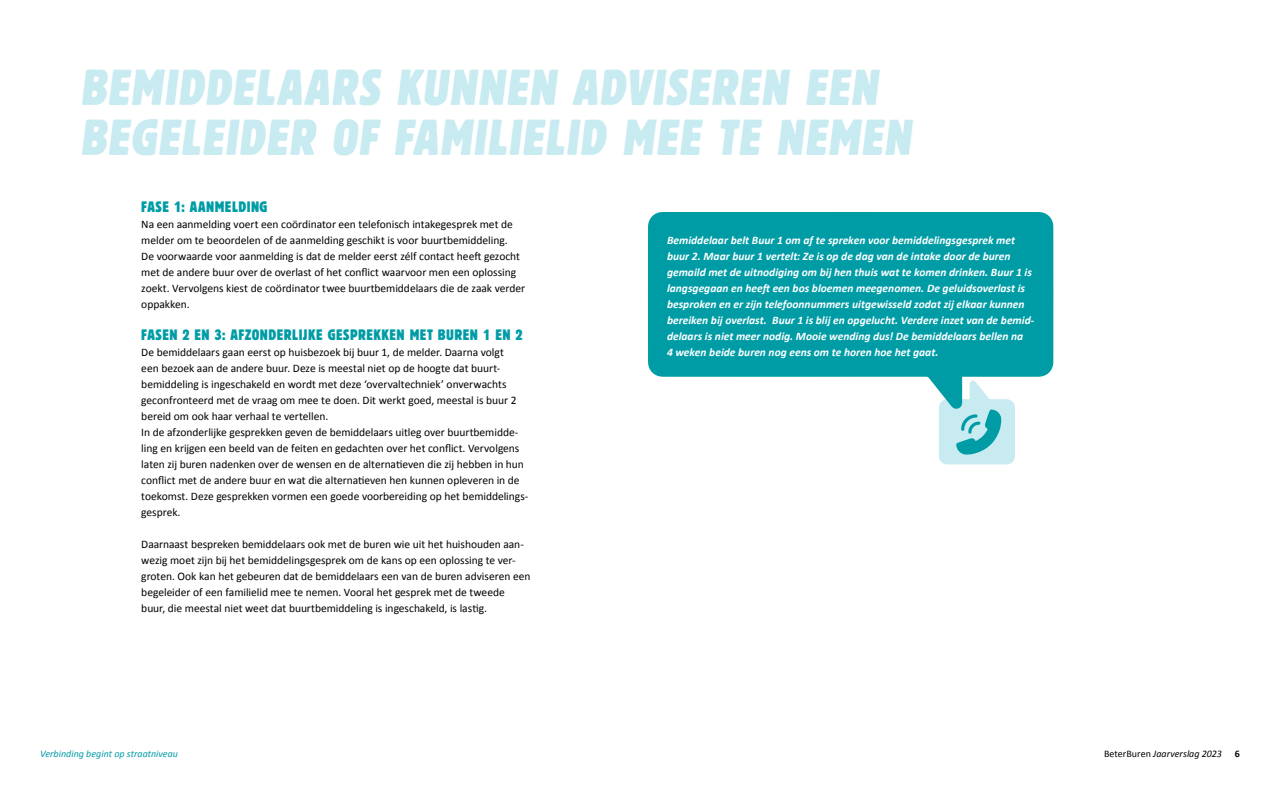
<style>
.page{position:relative;width:1280px;height:800px;background:#fff}
.page>*{position:absolute;margin:0;border:0;box-sizing:border-box;transform-origin:0 0}
.t1{font:condensed 50px/50px "Block BE";color:#c7ebf0}
.t2{font:condensed 15px "Block BE";letter-spacing:.035em;color:#009ca6}
.t3{font:11.5px/16px "Calibri";letter-spacing:-.005em;color:#000}
.t4{font:italic 700 11.5px/16px "Calibri";color:#fff}
.t5{font:italic 10px "Calibri";color:#009ca6}
.t6{font:italic 10px "Calibri";color:#000}
.t7{font:700 10px "Calibri";color:#000}
.s1{font-style:normal}
</style>
<div class="page">
<svg style="left:648px;top:212px;width:405px;height:179px;background:#11a2ac"></svg>
<svg style="left:939px;top:380px;width:76px;height:84px;background:#a1dbe1"></svg>
<h1 class="t1" style="left:80px;top:61px;width:839px">BEMIDDELAARS KUNNEN ADVISEREN EEN<br>BEGELEIDER OF FAMILIELID MEE TE NEMEN</h1>
<h2 class="t2" style="left:141px;top:198px;width:128px">FASE 1: AANMELDING</h2>
<p class="t3" style="left:141px;top:216px;width:385px">Na een aanmelding voert een coördinator een telefonisch intakegesprek met de melder om te beoordelen of de aanmelding geschikt is voor buurtbemiddeling.<br>De voorwaarde voor aanmelding is dat de melder eerst zélf contact heeft gezocht met de andere buur over de overlast of het conflict waarvoor men een oplossing zoekt. Vervolgens kiest de coördinator twee buurtbemiddelaars die de zaak verder oppakken.</p>
<h2 class="t2" style="left:141px;top:326px;width:383px">FASEN 2 EN 3: AFZONDERLIJKE GESPREKKEN MET BUREN 1 EN 2</h2>
<p class="t3" style="left:141px;top:344px;width:389px">De bemiddelaars gaan eerst op huisbezoek bij buur 1, de melder. Daarna volgt<br>een bezoek aan de andere buur. Deze is meestal niet op de hoogte dat buurt&shy;bemiddeling is ingeschakeld en wordt met deze ‘overvaltechniek’ onverwachts geconfronteerd met de vraag om mee te doen. Dit werkt goed, meestal is buur 2 bereid om ook haar verhaal te vertellen.<br>In de afzonderlijke gesprekken geven de bemiddelaars uitleg over buurtbemidde&shy;ling en krijgen een beeld van de feiten en gedachten over het conflict. Vervolgens laten zij buren nadenken over de wensen en de alternatieven die zij hebben in hun conflict met de andere buur en wat die alternatieven hen kunnen opleveren in de toekomst. Deze gesprekken vormen een goede voorbereiding op het bemiddelings&shy;gesprek.</p>
<p class="t3" style="left:141px;top:536px;width:391px">Daarnaast bespreken bemiddelaars ook met de buren wie uit het huishouden aan&shy;wezig moet zijn bij het bemiddelingsgesprek om de kans op een oplossing te ver&shy;groten. Ook kan het gebeuren dat de bemiddelaars een van de buren adviseren een begeleider of een familielid mee te nemen. Vooral het gesprek met de tweede buur, die meestal niet weet dat buurtbemiddeling is ingeschakeld, is lastig.</p>
<p class="t4" style="left:667px;top:232px;width:369px">Bemiddelaar belt Buur 1 om af te spreken voor bemiddelingsgesprek met buur 2. Maar buur 1 vertelt: Ze is op de dag van de intake door de buren gemaild met de uitnodiging om bij hen thuis wat te komen drinken. Buur 1 is langsgegaan en heeft een bos bloemen meegenomen. De geluidsoverlast is besproken en er zijn telefoonnummers uitgewisseld zodat zij elkaar kunnen bereiken bij overlast. Buur 1 is blij en opgelucht. Verdere inzet van de bemid&shy;delaars is niet meer nodig. Mooie wending dus! De bemiddelaars bellen na<br>4 weken beide buren nog eens om te horen hoe het gaat.</p>
<p class="t5" style="left:40px;top:747px;width:139px">Verbinding begint op straatniveau</p>
<p class="t6" style="left:1104px;top:747px;width:119px"><span class="s1">BeterBuren</span> Jaarverslag 2023</p>
<p class="t7" style="left:1235px;top:746px;width:7px">6</p>
</div>
